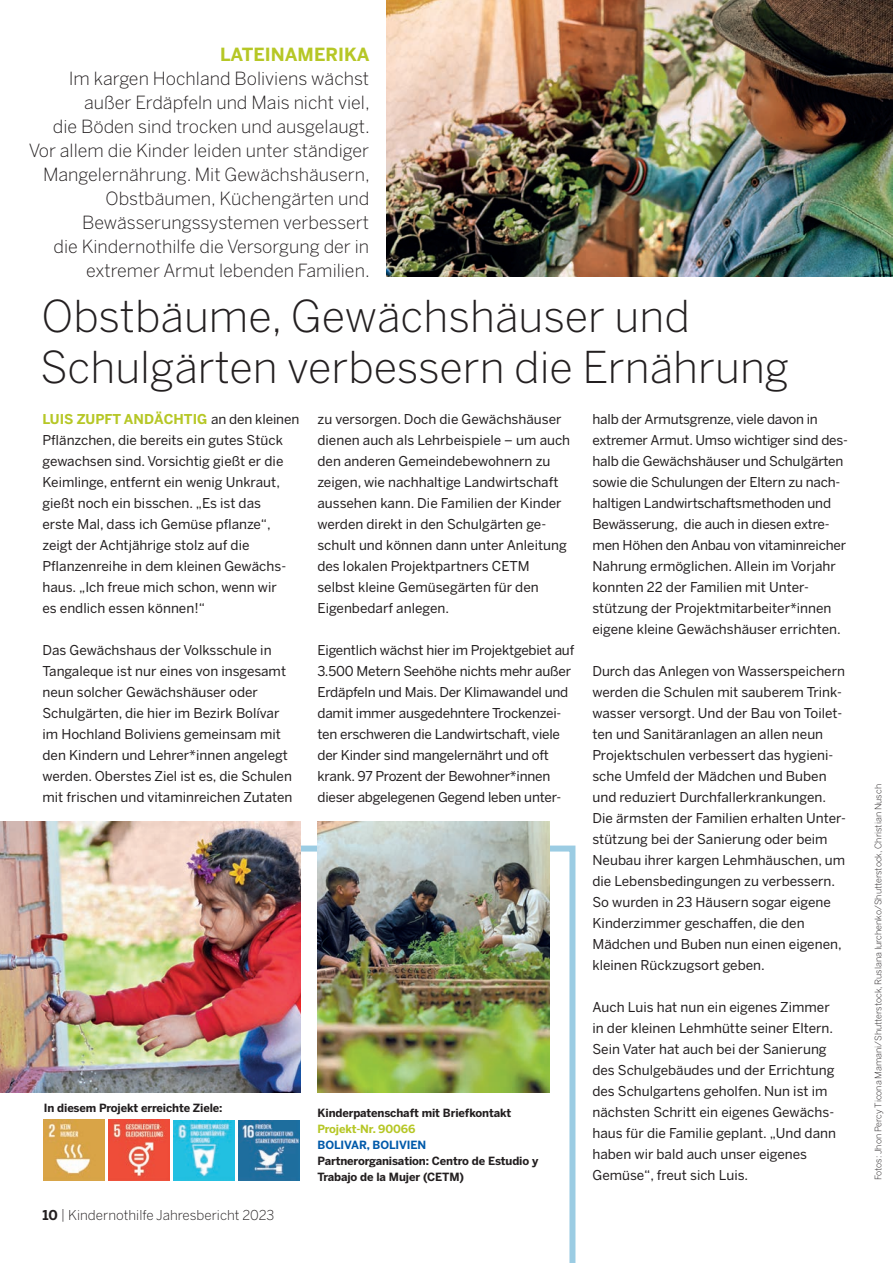
<style>
.page{position:relative;width:893px;height:1263px;background:#fff}
.page>*{position:absolute;margin:0;border:0;box-sizing:border-box;transform-origin:0 0}
.t1{font:300 43.5px/51px "Benton Sans";color:#231f20}
.t2{font:300 18px/24px "Benton Sans";color:#231f20;text-align:right}
.t3{font:700 18px "Benton Sans";color:#b6c726}
.t4{font:13.5px/21px "Benton Sans";color:#231f20}
.t5{font:300 13.5px "Benton Sans";color:#231f20}
.t6{font:700 11.25px/15.9px "Benton Sans";letter-spacing:-.01em;color:#231f20}
.t7{font:700 11.25px "Benton Sans";letter-spacing:-.01em;color:#b6c726}
.t8{font:700 11.25px "Benton Sans";letter-spacing:-.01em;color:#015aaa}
.t9{font:300 9px "Benton Sans";color:#231f20}
.s1{font-weight:700;color:#b6c726}
.s2{font-weight:700}
</style>
<div class="page">
<img style="left:386px;top:0;width:507px;height:277px">
<svg style="left:43px;top:845px;width:532px;height:418px"></svg>
<img style="left:109px;top:1119px;width:60px;height:61px">
<img style="left:44px;top:1119px;width:61px;height:61px">
<img style="left:174px;top:1120px;width:60px;height:60px">
<img style="left:238px;top:1120px;width:61px;height:60px">
<img style="left:317px;top:822px;width:233px;height:271px">
<img style="left:0;top:822px;width:300px;height:271px">
<hr style="left:892px;top:277px;width:1px;height:105px;background:#b6c726">
<h2 class="t3" style="left:220px;top:44px;width:151px">LATEINAMERIKA</h2>
<p class="t2" style="left:29px;top:66px;width:342px">Im kargen Hochland Boliviens wächst außer Erdäpfeln und Mais nicht viel,<br>die Böden sind trocken und ausgelaugt.<br>Vor allem die Kinder leiden unter ständiger Mangelernährung. Mit Gewächshäusern, Obstbäumen, Küchengärten und Bewässerungssystemen verbessert<br>die Kindernothilfe die Versorgung der in extremer Armut lebenden Familien.</p>
<h1 class="t1" style="left:40px;top:290px;width:750px">Obstbäume, Gewächshäuser und<br>Schulgärten verbessern die Ernährung</h1>
<p class="t4" style="left:43px;top:408px;width:258px"><span class="s1">LUIS ZUPFT ANDÄCHTIG</span> an den kleinen Pflänzchen, die bereits ein gutes Stück gewachsen sind. Vorsichtig gießt er die Keimlinge, entfernt ein wenig Unkraut, gießt noch ein bisschen. „Es ist das<br>erste Mal, dass ich Gemüse pflanze“, zeigt der Achtjährige stolz auf die Pflanzenreihe in dem kleinen Gewächs&shy;haus. „Ich freue mich schon, wenn wir<br>es endlich essen können!“</p>
<p class="t4" style="left:43px;top:639px;width:251px">Das Gewächshaus der Volksschule in Tangaleque ist nur eines von insgesamt neun solcher Gewächshäuser oder Schulgärten, die hier im Bezirk Bolívar im Hochland Boliviens gemeinsam mit den Kindern und Lehrer*innen angelegt werden. Oberstes Ziel ist es, die Schulen mit frischen und vitaminreichen Zutaten</p>
<p class="t4" style="left:317px;top:408px;width:254px">zu versorgen. Doch die Gewächshäuser dienen auch als Lehrbeispiele – um auch den anderen Gemeindebewohnern zu zeigen, wie nachhaltige Landwirtschaft aussehen kann. Die Familien der Kinder werden direkt in den Schulgärten ge&shy;schult und können dann unter Anleitung des lokalen Projektpartners CETM selbst kleine Gemüsegärten für den Eigenbedarf anlegen.</p>
<p class="t4" style="left:317px;top:639px;width:258px">Eigentlich wächst hier im Projektgebiet auf 3.500 Metern Seehöhe nichts mehr außer Erdäpfeln und Mais. Der Klimawandel und damit immer ausgedehntere Trockenzei&shy;ten erschweren die Landwirtschaft, viele der Kinder sind mangelernährt und oft krank. 97 Prozent der Bewohner*innen dieser abgelegenen Gegend leben unter-</p>
<p class="t6" style="left:44px;top:1100px;width:180px">In diesem Projekt erreichte Ziele:</p>
<p class="t6" style="left:317px;top:1104px;width:195px">Kinderpatenschaft mit Briefkontakt</p>
<p class="t7" style="left:317px;top:1122px;width:100px">Projekt-Nr. 90066</p>
<p class="t8" style="left:317px;top:1138px;width:110px">BOLIVAR, BOLIVIEN</p>
<p class="t6" style="left:317px;top:1152px;width:222px">Partnerorganisation: Centro de Estudio y<br>Trabajo de la Mujer (CETM)</p>
<p class="t5" style="left:43px;top:1207px;width:233px"><span class="s2">10</span> | Kindernothilfe Jahresbericht 2023</p>
<p class="t4" style="left:592px;top:409px;width:257px">halb der Armutsgrenze, viele davon in extremer Armut. Umso wichtiger sind des&shy;halb die Gewächshäuser und Schulgärten sowie die Schulungen der Eltern zu nach&shy;haltigen Landwirtschaftsmethoden und Bewässerung, die auch in diesen extre&shy;men Höhen den Anbau von vitaminreicher Nahrung ermöglichen. Allein im Vorjahr konnten 22 der Familien mit Unter&shy;stützung der Projektmitarbeiter*innen eigene kleine Gewächshäuser errichten.</p>
<p class="t4" style="left:592px;top:661px;width:255px">Durch das Anlegen von Wasserspeichern werden die Schulen mit sauberem Trink&shy;wasser versorgt. Und der Bau von Toilet&shy;ten und Sanitäranlagen an allen neun Projektschulen verbessert das hygieni&shy;sche Umfeld der Mädchen und Buben und reduziert Durchfallerkrankungen.<br>Die ärmsten der Familien erhalten Unter&shy;stützung bei der Sanierung oder beim Neubau ihrer kargen Lehmhäuschen, um die Lebensbedingungen zu verbessern.<br>So wurden in 23 Häusern sogar eigene Kinderzimmer geschaffen, die den Mädchen und Buben nun einen eigenen, kleinen Rückzugsort geben.</p>
<p class="t4" style="left:592px;top:997px;width:245px">Auch Luis hat nun ein eigenes Zimmer in der kleinen Lehmhütte seiner Eltern.<br>Sein Vater hat auch bei der Sanierung des Schulgebäudes und der Errichtung des Schulgartens geholfen. Nun ist im nächsten Schritt ein eigenes Gewächs&shy;haus für die Familie geplant. „Und dann haben wir bald auch unser eigenes Gemüse“, freut sich Luis.</p>
<p class="t9" style="left:873px;top:1180px;width:397px;rotate:-90deg">Fotos: Jhon Percy Ticona Mamani/Shutterstock, Ruslana Iurchenko/Shutterstock, Christian Nusch</p>
</div>
